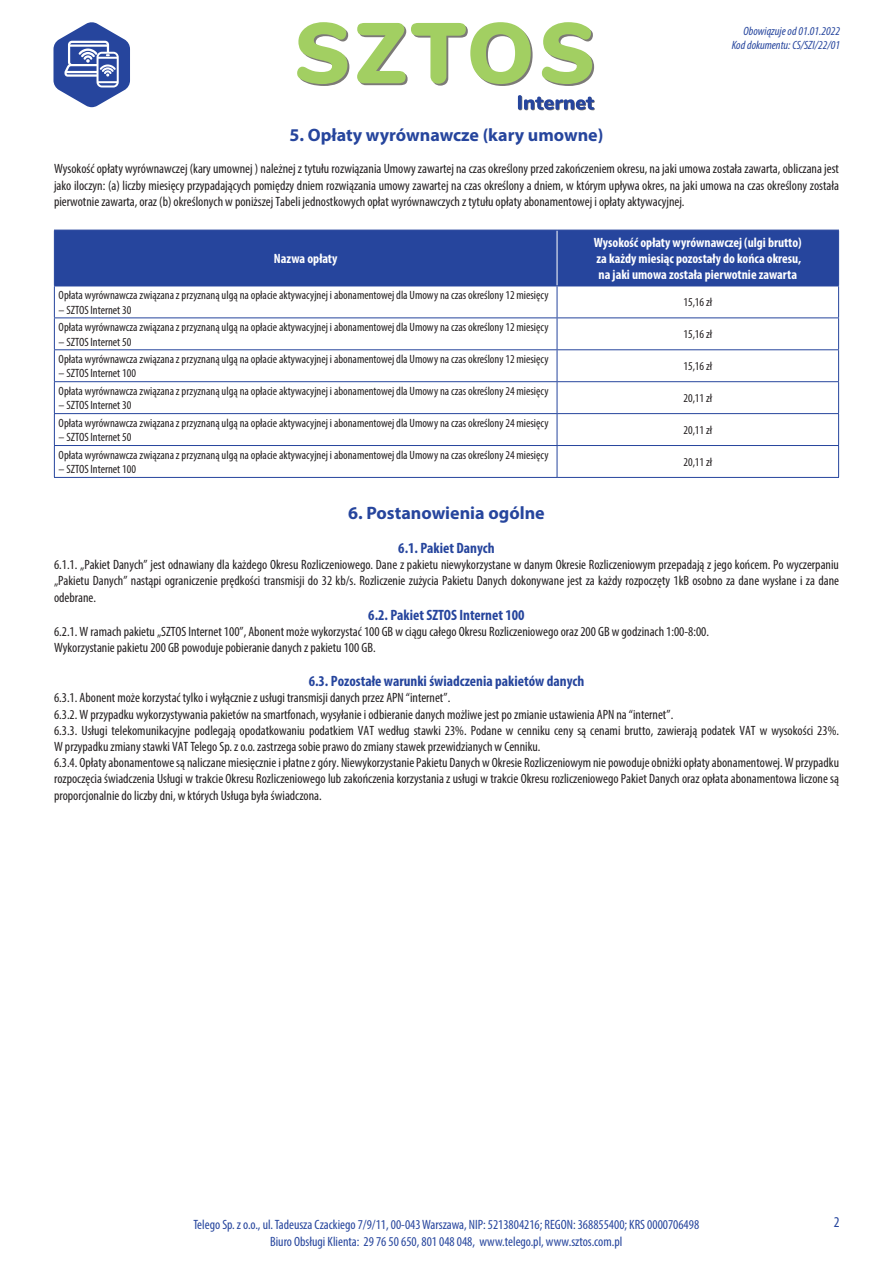
<style>
.page{position:relative;width:893px;height:1263px;background:#fff}
.page>*{position:absolute;margin:0;border:0;box-sizing:border-box;transform-origin:0 0}
.t1{font:700 18px "Myriad Pro";color:#26459d}
.t2{font:700 condensed 15px "Myriad Pro";color:#26459d}
.t3{font:condensed 15px "Myriad Pro";color:#26459d}
.t4{font:condensed 13.5px/16.2px "Myriad Pro";color:#231f20;text-align:justify}
.t5{font:condensed 13.5px "Myriad Pro";color:#26459d}
.t6{font:700 condensed 13.5px/16.2px "Myriad Pro";color:#fff;text-align:justify}
.t7{font:condensed 12px "Myriad Pro";color:#231f20}
.t8{font:italic condensed 12px/14.4px "Myriad Pro";color:#26459d;text-align:right}
</style>
<div class="page">
<div style="left:55px;top:231px;width:783px;height:55px;background:#26459d"></div>
<hr style="left:557px;top:230px;width:1px;height:56px;background:#fff">
<hr style="left:54px;top:230px;width:1px;height:56px;background:#26459d">
<hr style="left:54px;top:230px;width:503px;height:1px;background:#26459d">
<hr style="left:557px;top:230px;width:282px;height:1px;background:#26459d">
<hr style="left:838px;top:230px;width:1px;height:56px;background:#26459d">
<hr style="left:54px;top:286px;width:1px;height:31px;background:#26459d">
<hr style="left:54px;top:286px;width:503px;height:1px;background:#26459d">
<hr style="left:557px;top:286px;width:1px;height:31px;background:#26459d">
<hr style="left:557px;top:286px;width:282px;height:1px;background:#26459d">
<hr style="left:838px;top:286px;width:1px;height:31px;background:#26459d">
<hr style="left:54px;top:318px;width:1px;height:31px;background:#26459d">
<hr style="left:54px;top:317px;width:503px;height:1px;background:#26459d">
<hr style="left:557px;top:318px;width:1px;height:31px;background:#26459d">
<hr style="left:557px;top:317px;width:282px;height:1px;background:#26459d">
<hr style="left:838px;top:318px;width:1px;height:31px;background:#26459d">
<hr style="left:54px;top:350px;width:1px;height:31px;background:#26459d">
<hr style="left:54px;top:382px;width:1px;height:31px;background:#26459d">
<hr style="left:54px;top:414px;width:1px;height:31px;background:#26459d">
<hr style="left:54px;top:446px;width:1px;height:31px;background:#26459d">
<hr style="left:54px;top:349px;width:503px;height:1px;background:#26459d">
<hr style="left:54px;top:381px;width:503px;height:1px;background:#26459d">
<hr style="left:54px;top:413px;width:503px;height:1px;background:#26459d">
<hr style="left:54px;top:445px;width:503px;height:1px;background:#26459d">
<hr style="left:54px;top:477px;width:503px;height:1px;background:#26459d">
<hr style="left:557px;top:350px;width:1px;height:31px;background:#26459d">
<hr style="left:557px;top:382px;width:1px;height:31px;background:#26459d">
<hr style="left:557px;top:414px;width:1px;height:31px;background:#26459d">
<hr style="left:557px;top:446px;width:1px;height:31px;background:#26459d">
<hr style="left:557px;top:349px;width:282px;height:1px;background:#26459d">
<hr style="left:838px;top:350px;width:1px;height:31px;background:#26459d">
<hr style="left:838px;top:382px;width:1px;height:31px;background:#26459d">
<hr style="left:838px;top:414px;width:1px;height:31px;background:#26459d">
<hr style="left:838px;top:446px;width:1px;height:31px;background:#26459d">
<hr style="left:557px;top:381px;width:282px;height:1px;background:#26459d">
<hr style="left:557px;top:413px;width:282px;height:1px;background:#26459d">
<hr style="left:557px;top:445px;width:282px;height:1px;background:#26459d">
<hr style="left:557px;top:477px;width:282px;height:1px;background:#26459d">
<svg style="left:53px;top:22px;width:77px;height:85px"></svg>
<svg style="left:297px;top:22px;width:52px;height:64px"></svg>
<svg style="left:357px;top:22px;width:176px;height:64px"></svg>
<svg style="left:542px;top:22px;width:52px;height:64px"></svg>
<svg style="left:518px;top:95px;width:77px;height:15px"></svg>
<p class="t8" style="left:732px;top:23px;width:110px">Obowiązuje od 01.01.2022<br>Kod dokumentu: CS/SZI/22/01</p>
<p class="t1" style="left:290px;top:123px;width:315px">5. Opłaty wyrównawcze (kary umowne)</p>
<p class="t4" style="left:54px;top:161px;width:786px">Wysokość opłaty wyrównawczej (kary umownej ) należnej z tytułu rozwiązania Umowy zawartej na czas określony przed zakończeniem okresu, na jaki umowa została zawarta, obliczana jest jako iloczyn: (a) liczby miesięcy przypadających pomiędzy dniem rozwiązania umowy zawartej na czas określony a dniem, w którym upływa okres, na jaki umowa na czas określony została pierwotnie zawarta, oraz (b) określonych w poniższej Tabeli jednostkowych opłat wyrównawczych z tytułu opłaty abonamentowej i opłaty aktywacyjnej.</p>
<p class="t6" style="left:274px;top:250px;width:65px">Nazwa opłaty</p>
<p class="t7" style="left:59px;top:288px;width:491px">Opłata wyrównawcza związana z przyznaną ulgą na opłacie aktywacyjnej i abonamentowej dla Umowy na czas określony 12 miesięcy</p>
<p class="t7" style="left:59px;top:302px;width:74px">– SZTOS Internet 30</p>
<p class="t7" style="left:59px;top:320px;width:491px">Opłata wyrównawcza związana z przyznaną ulgą na opłacie aktywacyjnej i abonamentowej dla Umowy na czas określony 12 miesięcy</p>
<p class="t7" style="left:59px;top:334px;width:74px">– SZTOS Internet 50</p>
<p class="t7" style="left:59px;top:352px;width:491px">Opłata wyrównawcza związana z przyznaną ulgą na opłacie aktywacyjnej i abonamentowej dla Umowy na czas określony 12 miesięcy</p>
<p class="t7" style="left:59px;top:366px;width:79px">– SZTOS Internet 100</p>
<p class="t7" style="left:59px;top:384px;width:491px">Opłata wyrównawcza związana z przyznaną ulgą na opłacie aktywacyjnej i abonamentowej dla Umowy na czas określony 24 miesięcy</p>
<p class="t7" style="left:59px;top:398px;width:74px">– SZTOS Internet 30</p>
<p class="t7" style="left:59px;top:416px;width:491px">Opłata wyrównawcza związana z przyznaną ulgą na opłacie aktywacyjnej i abonamentowej dla Umowy na czas określony 24 miesięcy</p>
<p class="t7" style="left:59px;top:430px;width:74px">– SZTOS Internet 50</p>
<p class="t7" style="left:59px;top:447px;width:491px">Opłata wyrównawcza związana z przyznaną ulgą na opłacie aktywacyjnej i abonamentowej dla Umowy na czas określony 24 miesięcy</p>
<p class="t7" style="left:59px;top:462px;width:79px">– SZTOS Internet 100</p>
<p class="t6" style="left:594px;top:234px;width:209px">Wysokość opłaty wyrównawczej (ulgi brutto) za każdy miesiąc pozostały do końca okresu, na jaki umowa została pierwotnie zawarta</p>
<p class="t7" style="left:683px;top:295px;width:30px">15,16 zł</p>
<p class="t7" style="left:683px;top:327px;width:30px">15,16 zł</p>
<p class="t7" style="left:683px;top:359px;width:30px">15,16 zł</p>
<p class="t7" style="left:683px;top:391px;width:30px">20,11 zł</p>
<p class="t7" style="left:683px;top:423px;width:30px">20,11 zł</p>
<p class="t7" style="left:683px;top:455px;width:30px">20,11 zł</p>
<p class="t1" style="left:348px;top:501px;width:198px">6. Postanowienia ogólne</p>
<p class="t2" style="left:398px;top:539px;width:98px">6.1. Pakiet Danych</p>
<p class="t4" style="left:54px;top:556px;width:787px">6.1.1. „Pakiet Danych” jest odnawiany dla każdego Okresu Rozliczeniowego. Dane z pakietu niewykorzystane w danym Okresie Rozliczeniowym przepadają z jego końcem. Po wyczerpaniu „Pakietu Danych” nastąpi ograniczenie prędkości transmisji do 32 kb/s. Rozliczenie zużycia Pakietu Danych dokonywane jest za każdy rozpoczęty 1kB osobno za dane wysłane i za dane odebrane.</p>
<p class="t2" style="left:368px;top:605px;width:158px">6.2. Pakiet SZTOS Internet 100</p>
<p class="t4" style="left:54px;top:623px;width:657px">6.2.1. W ramach pakietu „SZTOS Internet 100”, Abonent może wykorzystać 100 GB w ciągu całego Okresu Rozliczeniowego oraz 200 GB w godzinach 1:00-8:00.</p>
<p class="t4" style="left:54px;top:639px;width:323px">Wykorzystanie pakietu 200 GB powoduje pobieranie danych z pakietu 100 GB.</p>
<p class="t2" style="left:309px;top:672px;width:277px">6.3. Pozostałe warunki świadczenia pakietów danych</p>
<p class="t4" style="left:54px;top:690px;width:398px">6.3.1. Abonent może korzystać tylko i wyłącznie z usługi transmisji danych przez APN “internet”.</p>
<p class="t4" style="left:54px;top:706px;width:621px">6.3.2. W przypadku wykorzystywania pakietów na smartfonach, wysyłanie i odbieranie danych możliwe jest po zmianie ustawienia APN na “internet”.</p>
<p class="t4" style="left:54px;top:722px;width:786px">6.3.3. Usługi telekomunikacyjne podlegają opodatkowaniu podatkiem VAT według stawki 23%. Podane w cenniku ceny są cenami brutto, zawierają podatek VAT w wysokości 23%.<br>W przypadku zmiany stawki VAT Telego Sp. z o.o. zastrzega sobie prawo do zmiany stawek przewidzianych w Cenniku.</p>
<p class="t4" style="left:54px;top:754px;width:787px">6.3.4. Opłaty abonamentowe są naliczane miesięcznie i płatne z góry. Niewykorzystanie Pakietu Danych w Okresie Rozliczeniowym nie powoduje obniżki opłaty abonamentowej. W przypadku rozpoczęcia świadczenia Usługi w trakcie Okresu Rozliczeniowego lub zakończenia korzystania z usługi w trakcie Okresu rozliczeniowego Pakiet Danych oraz opłata abonamentowa liczone są proporcjonalnie do liczby dni, w których Usługa była świadczona.</p>
<p class="t5" style="left:193px;top:1217px;width:507px">Telego Sp. z o.o., ul. Tadeusza Czackiego 7/9/11, 00-043 Warszawa, NIP: 5213804216; REGON: 368855400; KRS 0000706498</p>
<p class="t3" style="left:834px;top:1213px;width:7px">2</p>
<p class="t5" style="left:270px;top:1233px;width:354px">Biuro Obsługi Klienta: 29 76 50 650, 801 048 048, www.telego.pl, www.sztos.com.pl</p>
</div>
